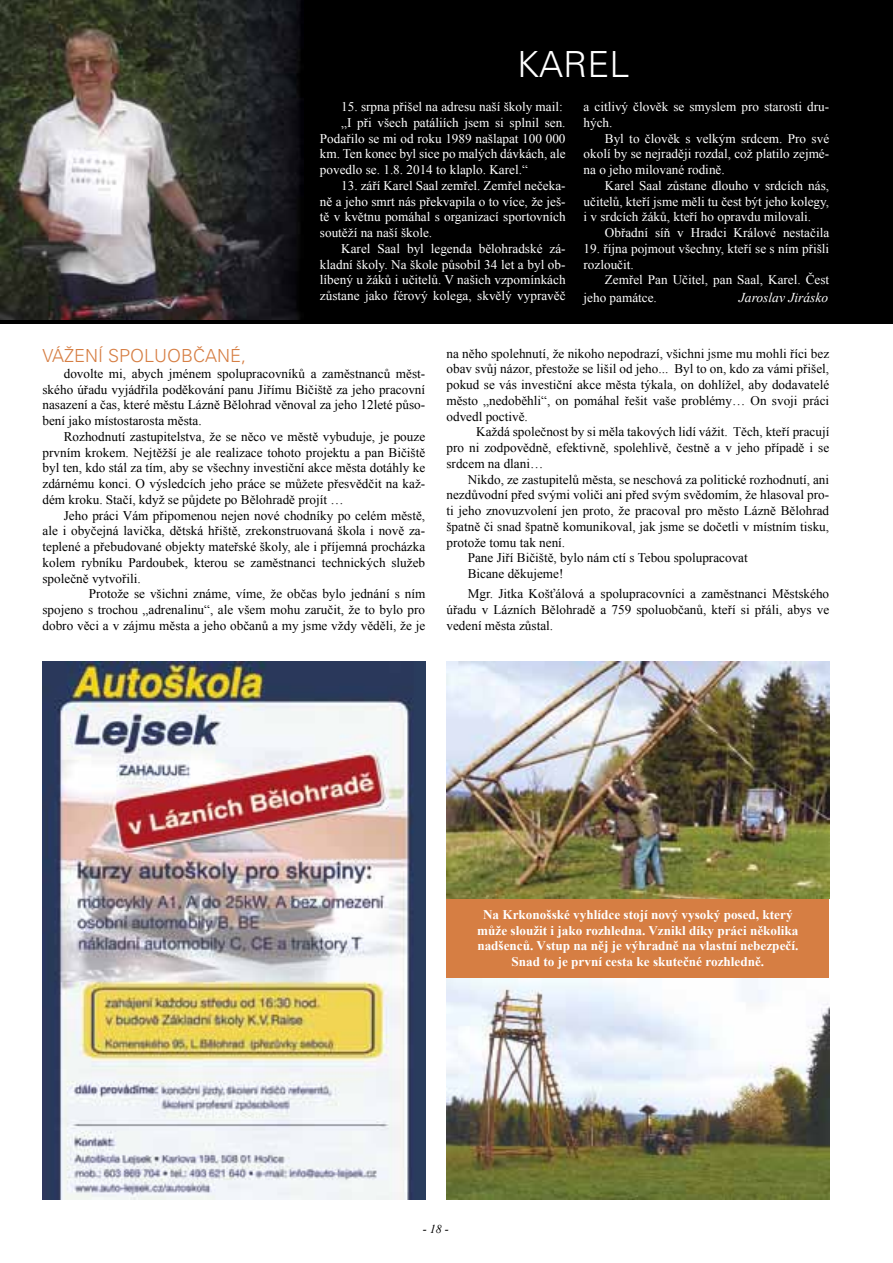
<style>
.page{position:relative;width:893px;height:1263px;background:#fff}
.page>*{position:absolute;margin:0;border:0;box-sizing:border-box;transform-origin:0 0}
.t1{font:300 36px "Univers CE";color:#fff}
.t2{font:300 18px "Univers CE";color:#d67e43}
.t3{font:italic 13.5px "Times New Roman";color:#fff}
.t4{font:13.2px/15.8px "Times New Roman";color:#000;text-align:justify}
.t5{font:13.2px/15.8px "Times New Roman";color:#fff;text-align:justify}
.t6{font:700 13.2px/15.8px "Times New Roman";color:#fff;text-align:center}
.t7{font:italic 12px "Times New Roman";color:#000}
</style>
<div class="page">
<div style="left:0;top:0;width:893px;height:323px;background:#000"></div>
<img style="left:0;top:0;width:303px;height:320px">
<img style="left:43px;top:661px;width:382px;height:538px">
<div style="left:446px;top:898px;width:383px;height:80px;background:#d67e43"></div>
<img style="left:446px;top:661px;width:383px;height:237px">
<img style="left:446px;top:978px;width:383px;height:222px">
<h1 class="t1" style="left:517px;top:44px;width:114px">KAREL</h1>
<p class="t5" style="left:341px;top:99px;width:223px">15. srpna přišel na adresu naší školy mail:</p>
<p class="t5" style="left:341px;top:114px;width:226px">„I při všech patáliích jsem si splnil sen.</p>
<p class="t5" style="left:320px;top:130px;width:247px">Podařilo se mi od roku 1989 našlapat 100 000</p>
<p class="t5" style="left:320px;top:146px;width:247px">km. Ten konec byl sice po malých dávkách, ale</p>
<p class="t5" style="left:320px;top:162px;width:209px">povedlo se. 1.8. 2014 to klaplo. Karel.“</p>
<p class="t5" style="left:320px;top:177px;width:247px;text-indent:21px">13. září Karel Saal zemřel. Zemřel nečeka&shy;ně a jeho smrt nás překvapila o to více, že ješ&shy;tě v květnu pomáhal s organizací sportovních soutěží na naší škole.</p>
<p class="t5" style="left:320px;top:240px;width:247px;text-indent:21px">Karel Saal byl legenda bělohradské zá&shy;kladní školy. Na škole působil 34 let a byl ob&shy;líbený u žáků i učitelů. V našich vzpomínkách zůstane jako férový kolega, skvělý vypravěč</p>
<p class="t5" style="left:584px;top:99px;width:247px">a citlivý člověk se smyslem pro starosti dru&shy;hých.</p>
<p class="t5" style="left:584px;top:130px;width:247px;text-indent:21px">Byl to člověk s velkým srdcem. Pro své okolí by se nejraději rozdal, což platilo zejmé&shy;na o jeho milované rodině.</p>
<p class="t5" style="left:584px;top:177px;width:247px;text-indent:21px">Karel Saal zůstane dlouho v srdcích nás, učitelů, kteří jsme měli tu čest být jeho kolegy, i v srdcích žáků, kteří ho opravdu milovali.</p>
<p class="t5" style="left:605px;top:225px;width:226px">Obřadní síň v Hradci Králové nestačila</p>
<p class="t5" style="left:584px;top:240px;width:247px">19. října pojmout všechny, kteří se s ním přišli rozloučit.</p>
<p class="t5" style="left:584px;top:271px;width:247px;line-height:18px;text-indent:21px">Zemřel Pan Učitel, pan Saal, Karel. Čest jeho památce.</p>
<p class="t3" style="left:739px;top:289px;width:91px">Jaroslav Jirásko</p>
<h2 class="t2" style="left:43px;top:346px;width:205px">VÁŽENÍ SPOLUOBČANÉ,</h2>
<p class="t4" style="left:43px;top:365px;width:384px;text-indent:21px">dovolte mi, abych jménem spolupracovníků a zaměstnanců měst&shy;ského úřadu vyjádřila poděkování panu Jiřímu Bičiště za jeho pracovní nasazení a čas, které městu Lázně Bělohrad věnoval za jeho 12leté půso&shy;bení jako místostarosta města.</p>
<p class="t4" style="left:43px;top:428px;width:384px;text-indent:21px">Rozhodnutí zastupitelstva, že se něco ve městě vybuduje, je pouze prvním krokem. Nejtěžší je ale realizace tohoto projektu a pan Bičiště byl ten, kdo stál za tím, aby se všechny investiční akce města dotáhly ke zdárnému konci. O výsledcích jeho práce se můžete přesvědčit na kaž&shy;dém kroku. Stačí, když se půjdete po Bělohradě projít …</p>
<p class="t4" style="left:43px;top:507px;width:384px;text-indent:21px">Jeho práci Vám připomenou nejen nové chodníky po celém městě, ale i obyčejná lavička, dětská hřiště, zrekonstruovaná škola i nově za&shy;teplené a přebudované objekty mateřské školy, ale i příjemná procházka kolem rybníku Pardoubek, kterou se zaměstnanci technických služeb společně vytvořili.</p>
<p class="t4" style="left:43px;top:586px;width:384px;text-indent:46px">Protože se všichni známe, víme, že občas bylo jednání s ním spojeno s trochou „adrenalinu“, ale všem mohu zaručit, že to bylo pro dobro věci a v zájmu města a jeho občanů a my jsme vždy věděli, že je</p>
<p class="t4" style="left:446px;top:345px;width:384px">na něho spolehnutí, že nikoho nepodrazí, všichni jsme mu mohli říci bez obav svůj názor, přestože se lišil od jeho... Byl to on, kdo za vámi přišel, pokud se vás investiční akce města týkala, on dohlížel, aby dodavatelé město „nedoběhli“, on pomáhal řešit vaše problémy… On svoji práci odvedl poctivě.</p>
<p class="t4" style="left:446px;top:424px;width:384px;text-indent:30px">Každá společnost by si měla takových lidí vážit. Těch, kteří pracují pro ni zodpovědně, efektivně, spolehlivě, čestně a v jeho případě i se srdcem na dlani…</p>
<p class="t4" style="left:468px;top:471px;width:363px">Nikdo, ze zastupitelů města, se neschová za politické rozhodnutí, ani</p>
<p class="t4" style="left:446px;top:487px;width:384px">nezdůvodní před svými voliči ani před svým svědomím, že hlasoval pro-</p>
<p class="t4" style="left:446px;top:503px;width:384px">ti jeho znovuzvolení jen proto, že pracoval pro město Lázně Bělohrad</p>
<p class="t4" style="left:446px;top:518px;width:384px">špatně či snad špatně komunikoval, jak jsme se dočetli v místním tisku,</p>
<p class="t4" style="left:446px;top:534px;width:120px">protože tomu tak není.</p>
<p class="t4" style="left:468px;top:550px;width:282px">Pane Jiří Bičiště, bylo nám ctí s Tebou spolupracovat</p>
<p class="t4" style="left:468px;top:566px;width:97px">Bicane děkujeme!</p>
<p class="t4" style="left:446px;top:586px;width:384px;text-indent:21px">Mgr. Jitka Košťálová a spolupracovníci a zaměstnanci Městského úřadu v Lázních Bělohradě a 759 spoluobčanů, kteří si přáli, abys ve vedení města zůstal.</p>
<p class="t6" style="left:477px;top:906px;width:323px">Na Krkonošské vyhlídce stojí nový vysoký posed, který může sloužit i jako rozhledna. Vznikl díky práci několika nadšenců. Vstup na něj je výhradně na vlastní nebezpečí.<br>Snad to je první cesta ke skutečné rozhledně.</p>
<p class="t7" style="left:423px;top:1221px;width:27px">- 18 -</p>
</div>
